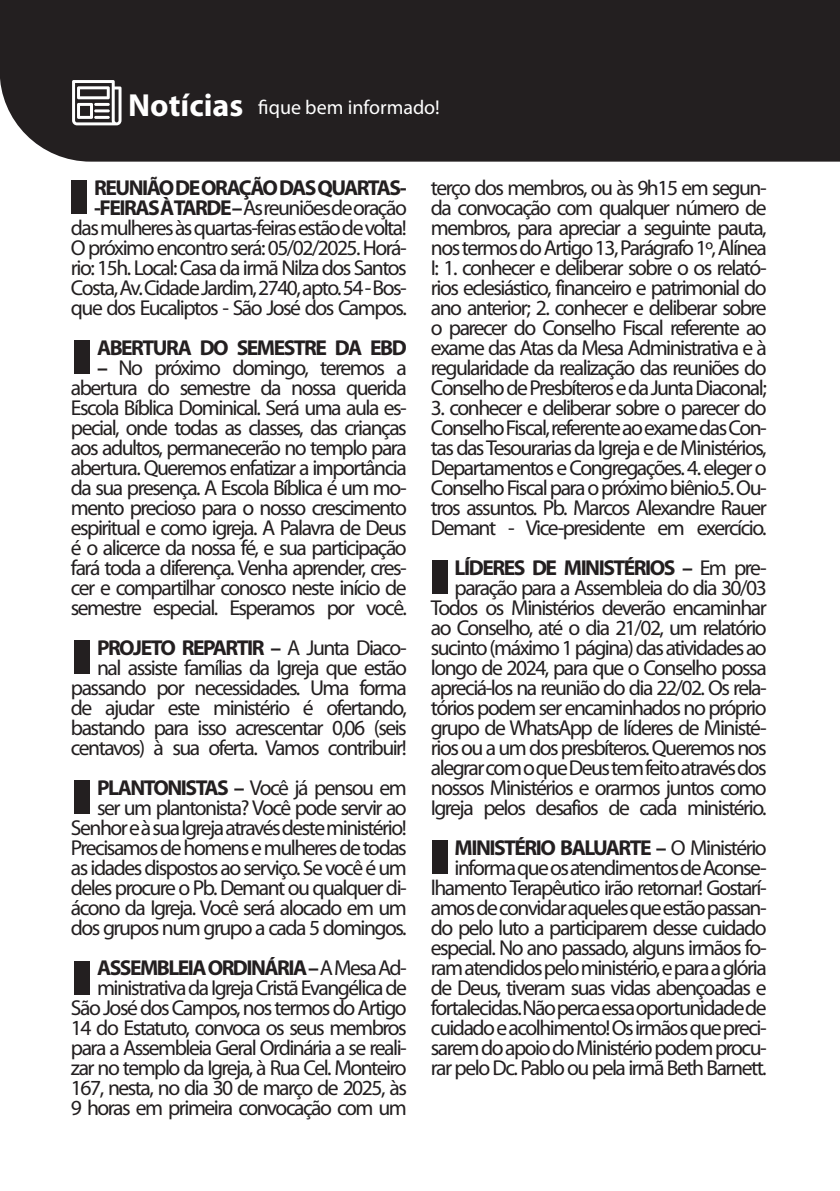
<style>
.page{position:relative;width:840px;height:1191px;background:#fff}
.page>*{position:absolute;margin:0;border:0;box-sizing:border-box;transform-origin:0 0}
.t1{font:700 32px "Myriad Pro";color:#fff}
.t2{font:21.6px/20px "Myriad Pro";letter-spacing:-.07em;color:#231f20;text-align:right}
.t3{font:700 21.6px "Myriad Pro";letter-spacing:-.07em;color:#231f20}
.t4{font:20px "Myriad Pro";color:#fff}
.s1{font-weight:700}
</style>
<div class="page">
<div style="left:0;top:0;width:839px;height:162px;background:#231f20"></div>
<svg style="left:72px;top:80px;width:49px;height:45px"></svg>
<hr style="left:94px;top:103px;width:16px;height:3px;background:#fff">
<hr style="left:94px;top:116px;width:16px;height:3px;background:#fff">
<hr style="left:94px;top:109px;width:16px;height:3px;background:#fff">
<div style="left:71px;top:180px;width:16px;height:34px;background:#231f20"></div>
<div style="left:74px;top:640px;width:16px;height:34px;background:#231f20"></div>
<div style="left:431px;top:560px;width:16px;height:33px;background:#231f20"></div>
<div style="left:74px;top:780px;width:16px;height:33px;background:#231f20"></div>
<div style="left:431px;top:840px;width:16px;height:33px;background:#231f20"></div>
<div style="left:74px;top:340px;width:16px;height:34px;background:#231f20"></div>
<div style="left:74px;top:961px;width:16px;height:33px;background:#231f20"></div>
<p class="t1" style="left:128px;top:84px;width:116px">Notícias</p>
<p class="t4" style="left:258px;top:95px;width:183px">fique bem informado!</p>
<p class="t2" style="left:71px;top:177px;width:337px"><span class="s1">REUNIÃO DE ORAÇÃO DAS QUARTAS--FEIRAS À TARDE –</span> As reuniões de oração das mulheres às quartas-feiras estão de volta!<br>O próximo encontro será: 05/02/2025. Horá&shy;rio: 15h. Local: Casa da irmã Nilza dos Santos Costa, Av. Cidade Jardim, 2740, apto. 54 - Bos&shy;que dos Eucaliptos - São José dos Campos.</p>
<p class="t3" style="left:97px;top:333px;width:311px">ABERTURA DO SEMESTRE DA EBD</p>
<p class="t2" style="left:71px;top:357px;width:337px;text-align:justify;text-indent:26px"><span class="s1">–</span> No próximo domingo, teremos a abertura do semestre da nossa querida Escola Bíblica Dominical. Será uma aula es&shy;pecial, onde todas as classes, das crianças aos adultos, permanecerão no templo para abertura. Queremos enfatizar a importância da sua presença. A Escola Bíblica é um mo&shy;mento precioso para o nosso crescimento espiritual e como igreja. A Palavra de Deus é o alicerce da nossa fé, e sua participação fará toda a diferença. Venha aprender, cres&shy;cer e compartilhar conosco neste início de semestre especial. Esperamos por você.</p>
<p class="t2" style="left:71px;top:637px;width:337px"><span class="s1">PROJETO REPARTIR –</span> A Junta Diaco&shy;nal assiste famílias da Igreja que estão passando por necessidades. Uma forma de ajudar este ministério é ofertando, bastando para isso acrescentar 0,06 (seis centavos) à sua oferta. Vamos contribuir!</p>
<p class="t2" style="left:71px;top:777px;width:337px"><span class="s1">PLANTONISTAS –</span> Você já pensou em ser um plantonista? Você pode servir ao Senhor e à sua Igreja através deste ministério!<br>Precisamos de homens e mulheres de todas as idades dispostos ao serviço. Se você é um deles procure o Pb. Demant ou qualquer di&shy;ácono da Igreja. Você será alocado em um dos grupos num grupo a cada 5 domingos.</p>
<p class="t2" style="left:71px;top:957px;width:337px"><span class="s1">ASSEMBLEIA ORDINÁRIA –</span> A Mesa Ad&shy;ministrativa da Igreja Cristã Evangélica de São José dos Campos, nos termos do Artigo 14 do Estatuto, convoca os seus membros para a Assembleia Geral Ordinária a se reali&shy;zar no templo da Igreja, à Rua Cel. Monteiro 167, nesta, no dia 30 de março de 2025, às 9 horas em primeira convocação com um</p>
<p class="t2" style="left:430px;top:177px;width:337px;text-align:justify">terço dos membros, ou às 9h15 em segun&shy;da convocação com qualquer número de membros, para apreciar a seguinte pauta, nos termos do Artigo 13, Parágrafo 1º, Alínea I: 1. conhecer e deliberar sobre o os relató&shy;rios eclesiástico, financeiro e patrimonial do ano anterior; 2. conhecer e deliberar sobre o parecer do Conselho Fiscal referente ao exame das Atas da Mesa Administrativa e à regularidade da realização das reuniões do Conselho de Presbíteros e da Junta Diaconal;</p>
<p class="t2" style="left:430px;top:397px;width:337px;text-align:justify">3. conhecer e deliberar sobre o parecer do Conselho Fiscal, referente ao exame das Con&shy;tas das Tesourarias da Igreja e de Ministérios, Departamentos e Congregações. 4. eleger o Conselho Fiscal para o próximo biênio.5. Ou&shy;tros assuntos. Pb. Marcos Alexandre Rauer Demant - Vice-presidente em exercício.</p>
<p class="t2" style="left:430px;top:557px;width:337px"><span class="s1">LÍDERES DE MINISTÉRIOS –</span> Em pre&shy;paração para a Assembleia do dia 30/03<br>Todos os Ministérios deverão encaminhar ao Conselho, até o dia 21/02, um relatório sucinto (máximo 1 página) das atividades ao longo de 2024, para que o Conselho possa apreciá-los na reunião do dia 22/02. Os rela&shy;tórios podem ser encaminhados no próprio grupo de WhatsApp de líderes de Ministé&shy;rios ou a um dos presbíteros. Queremos nos alegrar com o que Deus tem feito através dos nossos Ministérios e orarmos juntos como Igreja pelos desafios de cada ministério.</p>
<p class="t2" style="left:430px;top:837px;width:337px"><span class="s1">MINISTÉRIO BALUARTE –</span> O Ministério informa que os atendimentos de Aconse&shy;lhamento Terapêutico irão retornar! Gostarí&shy;amos de convidar aqueles que estão passan&shy;do pelo luto a participarem desse cuidado especial. No ano passado, alguns irmãos fo&shy;ram atendidos pelo ministério, e para a glória de Deus, tiveram suas vidas abençoadas e fortalecidas. Não perca essa oportunidade de cuidado e acolhimento! Os irmãos que preci&shy;sarem do apoio do Ministério podem procu&shy;rar pelo Dc. Pablo ou pela irmã Beth Barnett.</p>
</div>
